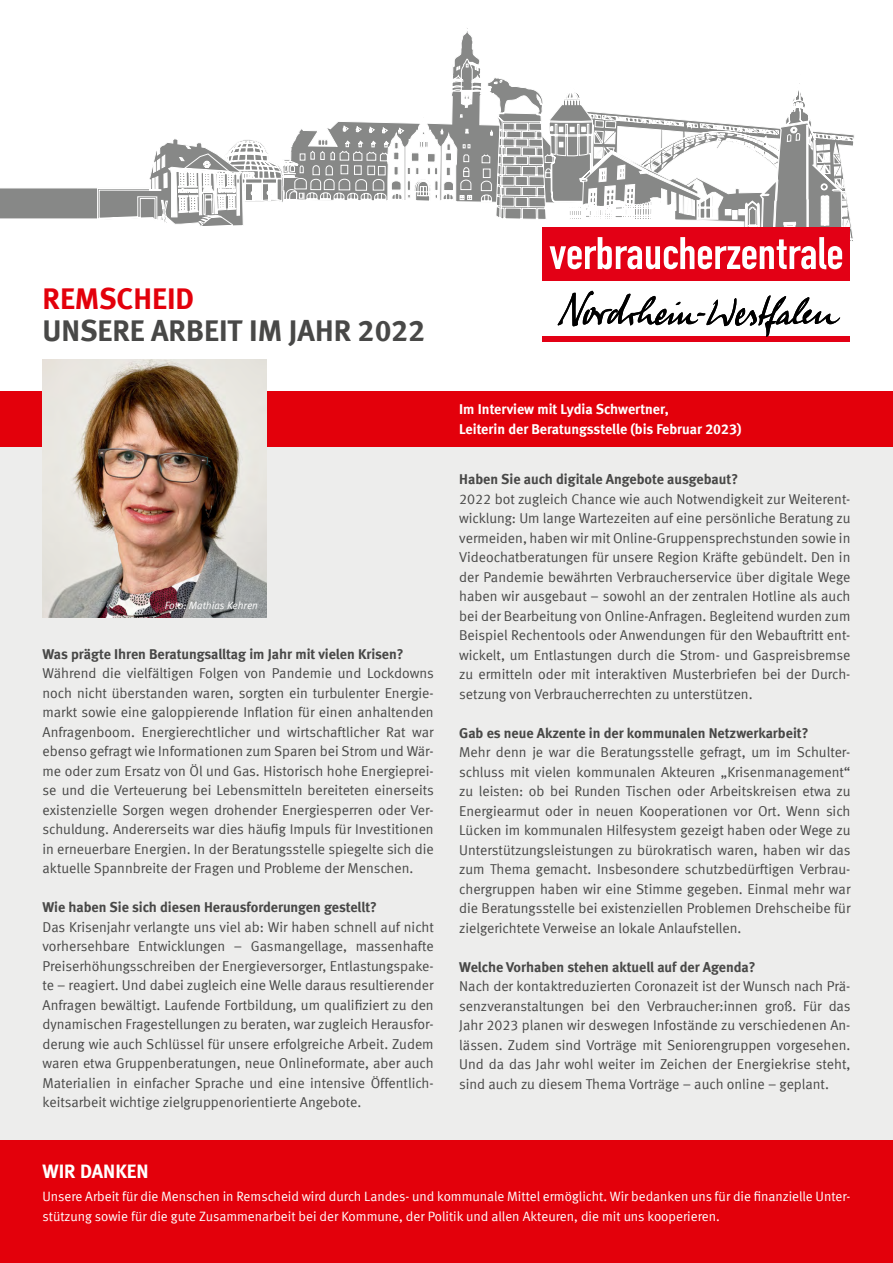
<style>
.page{position:relative;width:893px;height:1263px;background:#fff}
.page>*{position:absolute;margin:0;border:0;box-sizing:border-box;transform-origin:0 0}
.t1{font:700 30px "VZ Meta LF";color:#484847}
.t2{font:700 30px "VZ Meta LF";color:#e3000b}
.t3{font:700 19.5px "VZ Meta LF";color:#fff}
.t4{font:14.25px/19.5px "VZ Meta LF";color:#484847;text-align:justify}
.t5{font:700 14.25px "VZ Meta LF";color:#484847}
.t6{font:700 14.25px/19.5px "VZ Meta LF";color:#fff}
.t7{font:13.5px/19.5px "VZ Meta LF";color:#fff}
.t8{font:italic 10.5px "VZ Meta LF";color:#fff}
</style>
<div class="page">
<svg style="left:284px;top:28px;width:203px;height:174px"></svg>
<svg style="left:0;top:139px;width:284px;height:87px"></svg>
<div style="left:543px;top:228px;width:307px;height:54px;background:#e30015"></div>
<svg style="left:487px;top:78px;width:367px;height:191px"></svg>
<div style="left:543px;top:336px;width:307px;height:5px;background:#e30015"></div>
<svg style="left:557px;top:291px;width:283px;height:46px"></svg>
<div style="left:0;top:427px;width:893px;height:733px;background:#ededec"></div>
<div style="left:0;top:1140px;width:893px;height:123px;background:#e3000b"></div>
<div style="left:0;top:391px;width:893px;height:56px;background:#e3000b"></div>
<img style="left:43px;top:359px;width:223px;height:259px">
<h1 class="t2" style="left:43px;top:281px;width:153px">REMSCHEID</h1>
<h1 class="t1" style="left:43px;top:313px;width:384px">UNSERE ARBEIT IM JAHR 2022</h1>
<p class="t8" style="left:165px;top:599px;width:95px">Foto: Mathias Kehren</p>
<p class="t5" style="left:43px;top:645px;width:363px">Was prägte Ihren Beratungsalltag im Jahr mit vielen Krisen?</p>
<p class="t4" style="left:43px;top:663px;width:393px">Während die vielfältigen Folgen von Pandemie und Lockdowns noch nicht überstanden waren, sorgten ein turbulenter Energie&shy;markt sowie eine galoppierende Inflation für einen anhaltenden Anfragenboom. Energierechtlicher und wirtschaftlicher Rat war ebenso gefragt wie Informationen zum Sparen bei Strom und Wär&shy;me oder zum Ersatz von Öl und Gas. Historisch hohe Energieprei&shy;se und die Verteuerung bei Lebensmitteln bereiteten einerseits existenzielle Sorgen wegen drohender Energiesperren oder Ver&shy;schuldung. Andererseits war dies häufig Impuls für Investitionen in erneuerbare Energien. In der Beratungsstelle spiegelte sich die aktuelle Spannbreite der Fragen und Probleme der Menschen.</p>
<p class="t5" style="left:43px;top:899px;width:336px">Wie haben Sie sich diesen Herausforderungen gestellt?</p>
<p class="t4" style="left:43px;top:917px;width:393px">Das Krisenjahr verlangte uns viel ab: Wir haben schnell auf nicht vorhersehbare Entwicklungen – Gasmangellage, massenhafte Preiserhöhungsschreiben der Energieversorger, Entlastungspake&shy;te – reagiert. Und dabei zugleich eine Welle daraus resultierender Anfragen bewältigt. Laufende Fortbildung, um qualifiziert zu den dynamischen Fragestellungen zu beraten, war zugleich Herausfor&shy;derung wie auch Schlüssel für unsere erfolgreiche Arbeit. Zudem waren etwa Gruppenberatungen, neue Onlineformate, aber auch Materialien in einfacher Sprache und eine intensive Öffentlich&shy;keitsarbeit wichtige zielgruppenorientierte Angebote.</p>
<h2 class="t3" style="left:43px;top:1159px;width:108px">WIR DANKEN</h2>
<p class="t6" style="left:459px;top:399px;width:284px">Im Interview mit Lydia Schwertner,<br>Leiterin der Beratungsstelle (bis Februar 2023)</p>
<p class="t5" style="left:459px;top:471px;width:280px">Haben Sie auch digitale Angebote ausgebaut?</p>
<p class="t4" style="left:459px;top:489px;width:393px">2022 bot zugleich Chance wie auch Notwendigkeit zur Weiterent&shy;wicklung: Um lange Wartezeiten auf eine persönliche Beratung zu vermeiden, haben wir mit Online-Gruppensprechstunden sowie in Videochatberatungen für unsere Region Kräfte gebündelt. Den in der Pandemie bewährten Verbraucherservice über digitale Wege haben wir ausgebaut – sowohl an der zentralen Hotline als auch bei der Bearbeitung von Online-Anfragen. Begleitend wurden zum Beispiel Rechentools oder Anwendungen für den Webauftritt ent&shy;wickelt, um Entlastungen durch die Strom- und Gaspreisbremse zu ermitteln oder mit interaktiven Musterbriefen bei der Durch&shy;setzung von Verbraucherrechten zu unterstützen.</p>
<p class="t5" style="left:459px;top:724px;width:351px">Gab es neue Akzente in der kommunalen Netzwerkarbeit?</p>
<p class="t4" style="left:459px;top:742px;width:393px">Mehr denn je war die Beratungsstelle gefragt, um im Schulter&shy;schluss mit vielen kommunalen Akteuren „Krisenmanagement“ zu leisten: ob bei Runden Tischen oder Arbeitskreisen etwa zu Energiearmut oder in neuen Kooperationen vor Ort. Wenn sich Lücken im kommunalen Hilfesystem gezeigt haben oder Wege zu Unterstützungsleistungen zu bürokratisch waren, haben wir das zum Thema gemacht. Insbesondere schutzbedürftigen Verbrau&shy;chergruppen haben wir eine Stimme gegeben. Einmal mehr war die Beratungsstelle bei existenziellen Problemen Drehscheibe für zielgerichtete Verweise an lokale Anlaufstellen.</p>
<p class="t5" style="left:459px;top:958px;width:298px">Welche Vorhaben stehen aktuell auf der Agenda?</p>
<p class="t4" style="left:459px;top:976px;width:393px">Nach der kontaktreduzierten Coronazeit ist der Wunsch nach Prä&shy;senzveranstaltungen bei den Verbraucher:innen groß. Für das Jahr 2023 planen wir deswegen Infostände zu verschiedenen An&shy;lässen. Zudem sind Vorträge mit Seniorengruppen vorgesehen.<br>Und da das Jahr wohl weiter im Zeichen der Energiekrise steht, sind auch zu diesem Thema Vorträge – auch online – geplant.</p>
<p class="t7" style="left:43px;top:1187px;width:809px">Unsere Arbeit für die Menschen in Remscheid wird durch Landes- und kommunale Mittel ermöglicht. Wir bedanken uns für die finanzielle Unter&shy;stützung sowie für die gute Zusammenarbeit bei der Kommune, der Politik und allen Akteuren, die mit uns kooperieren.</p>
</div>
